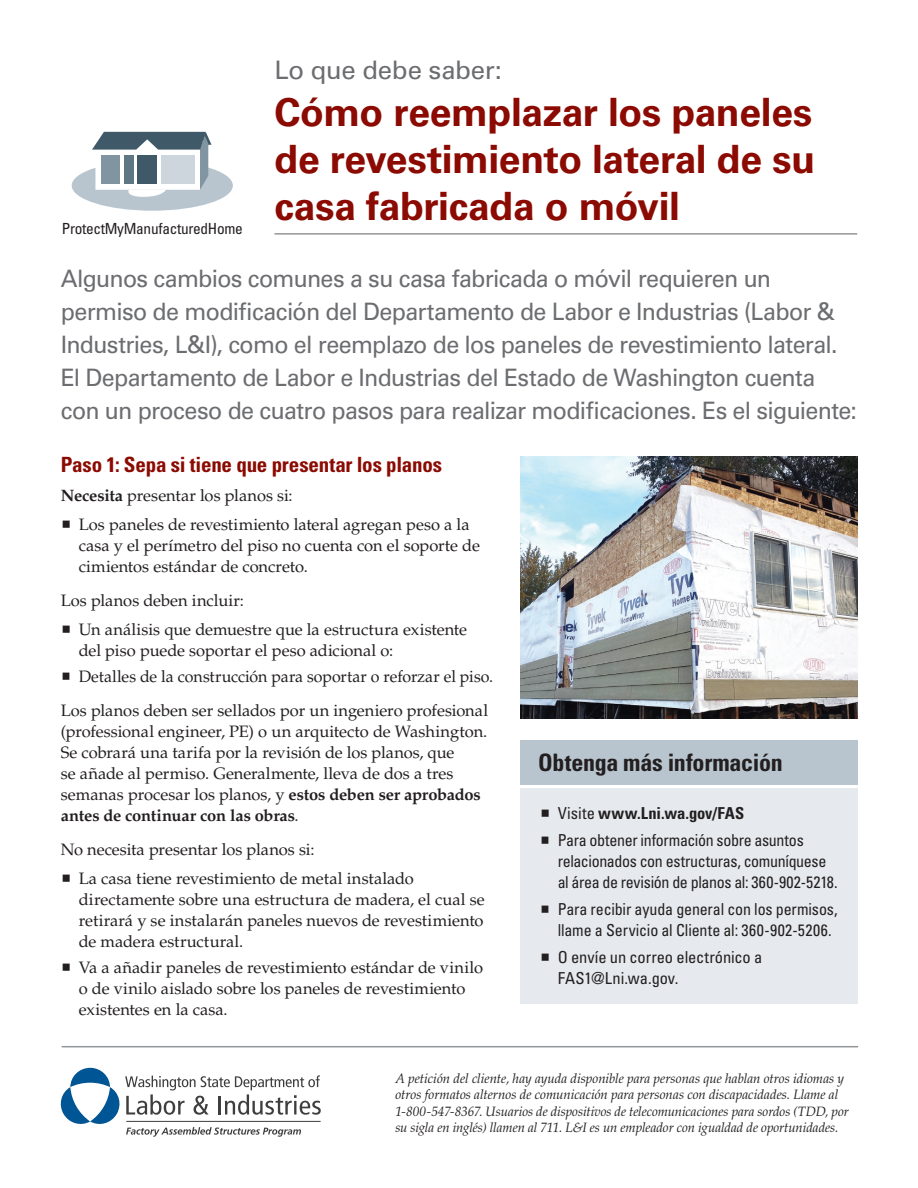
<style>
.page{position:relative;width:918px;height:1188px;background:#fff}
.page>*{position:absolute;margin:0;border:0;box-sizing:border-box;transform-origin:0 0}
.t1{font:700 39px/46.8px "Univers LT Std";letter-spacing:-.01em;color:#8b0a02;text-align:justify}
.Superhead{font:25.5px "Univers LT Std";letter-spacing:-.01em;color:#6c6d70}
.Intro_Paragraph{font:24px/33px "Univers LT Std";letter-spacing:-.03em;color:#6c6d70}
.Sidebar_Header{font:700 condensed 24px "Univers LT Std";letter-spacing:-.01em;color:#231f20}
.Subhead{font:700 condensed 21px "Univers LT Std";letter-spacing:-.01em;color:#8b0a02}
.Body_-_11{font:16.5px/21px "Palatino LT Std";color:#231f20}
.t2{font:condensed 16.5px/21px "Univers LT Std";letter-spacing:-.01em;color:#231f20}
.t3{font:700 condensed 16.5px "Univers LT Std";letter-spacing:-.005em;color:#231f20}
.t4{font:condensed 15.3px "Univers LT Std";letter-spacing:-.02em;color:#231f20}
.ADA_Statement{font:italic 13.5px/16.5px "Palatino LT Std";letter-spacing:-.005em;color:#231f20}
.s1{font-weight:700}
.s2{font-weight:400}
</style>
<div class="page">
<svg style="left:61px;top:1068px;width:260px;height:69px"></svg>
<div style="left:72px;top:160px;width:161px;height:51px;background:#b8c5ce;border-radius:50%"></div>
<svg style="left:92px;top:132px;width:119px;height:65px"></svg>
<hr style="left:274px;top:233px;width:583px;height:2px;background:#939598">
<img style="left:520px;top:457px;width:337px;height:262px">
<div style="left:520px;top:740px;width:337px;height:45px;background:#b8c5ce"></div>
<div style="left:520px;top:788px;width:337px;height:216px;background:#e6eaee"></div>
<hr style="left:62px;top:1046px;width:796px;height:1px;background:#939598">
<p class="t4" style="left:62px;top:219px;width:183px">ProtectMyManufacturedHome</p>
<h1 class="Superhead" style="left:274px;top:55px;width:229px">Lo que debe saber:</h1>
<h2 class="t1" style="left:274px;top:89px;width:542px">Cómo reemplazar los paneles de revestimiento lateral de su casa fabricada o móvil</h2>
<p class="Intro_Paragraph" style="left:61px;top:262px;width:798px">Algunos cambios comunes a su casa fabricada o móvil requieren un permiso de modificación del Departamento de Labor e Industrias (Labor &amp; Industries, L&amp;I), como el reemplazo de los paneles de revestimiento lateral.<br>El Departamento de Labor e Industrias del Estado de Washington cuenta con un proceso de cuatro pasos para realizar modificaciones. Es el siguiente:</p>
<h3 class="Subhead" style="left:61px;top:452px;width:383px">Paso 1: Sepa si tiene que presentar los planos</h3>
<p class="Body_-_11" style="left:61px;top:485px;width:234px"><span class="s1">Necesita</span> presentar los planos si:</p>
<p class="Body_-_11" style="left:79px;top:514px;width:403px">Los paneles de revestimiento lateral agregan peso a la casa y el perímetro del piso no cuenta con el soporte de cimientos estándar de concreto.</p>
<p class="Body_-_11" style="left:61px;top:590px;width:185px">Los planos deben incluir:</p>
<p class="Body_-_11" style="left:79px;top:619px;width:390px">Un análisis que demuestre que la estructura existente del piso puede soportar el peso adicional o:</p>
<p class="Body_-_11" style="left:79px;top:666px;width:416px">Detalles de la construcción para soportar o reforzar el piso.</p>
<p class="Body_-_11" style="left:61px;top:700px;width:429px">Los planos deben ser sellados por un ingeniero profesional (professional engineer, PE) o un arquitecto de Washington.<br>Se cobrará una tarifa por la revisión de los planos, que<br>se añade al permiso. Generalmente, lleva de dos a tres semanas procesar los planos, y <span class="s1">estos deben ser aprobados antes de continuar con las obras</span>.</p>
<p class="Body_-_11" style="left:61px;top:839px;width:255px">No necesita presentar los planos si:</p>
<p class="Body_-_11" style="left:79px;top:868px;width:408px">La casa tiene revestimiento de metal instalado directamente sobre una estructura de madera, el cual se retirará y se instalarán paneles nuevos de revestimiento de madera estructural.</p>
<p class="Body_-_11" style="left:79px;top:957px;width:406px">Va a añadir paneles de revestimiento estándar de vinilo o de vinilo aislado sobre los paneles de revestimiento existentes en la casa.</p>
<h3 class="Sidebar_Header" style="left:538px;top:748px;width:246px">Obtenga más información</h3>
<p class="t3" style="left:558px;top:803px;width:188px"><span class="s2">Visite</span> www.Lni.wa.gov/FAS</p>
<p class="t2" style="left:558px;top:829px;width:282px">Para obtener información sobre asuntos relacionados con estructuras, comuníquese al área de revisión de planos al: 360-902-5218.</p>
<p class="t2" style="left:558px;top:898px;width:282px">Para recibir ayuda general con los permisos, llame a Servicio al Cliente al: 360-902-5206.</p>
<p class="t2" style="left:558px;top:946px;width:206px">O envíe un correo electrónico a<br>FAS1@Lni.wa.gov.</p>
<p class="ADA_Statement" style="left:395px;top:1070px;width:455px">A petición del cliente, hay ayuda disponible para personas que hablan otros idiomas y otros formatos alternos de comunicación para personas con discapacidades. Llame al 1-800-547-8367. Usuarios de dispositivos de telecomunicaciones para sordos (TDD, por su sigla en inglés) llamen al 711. L&amp;I es un empleador con igualdad de oportunidades.</p>
</div>
